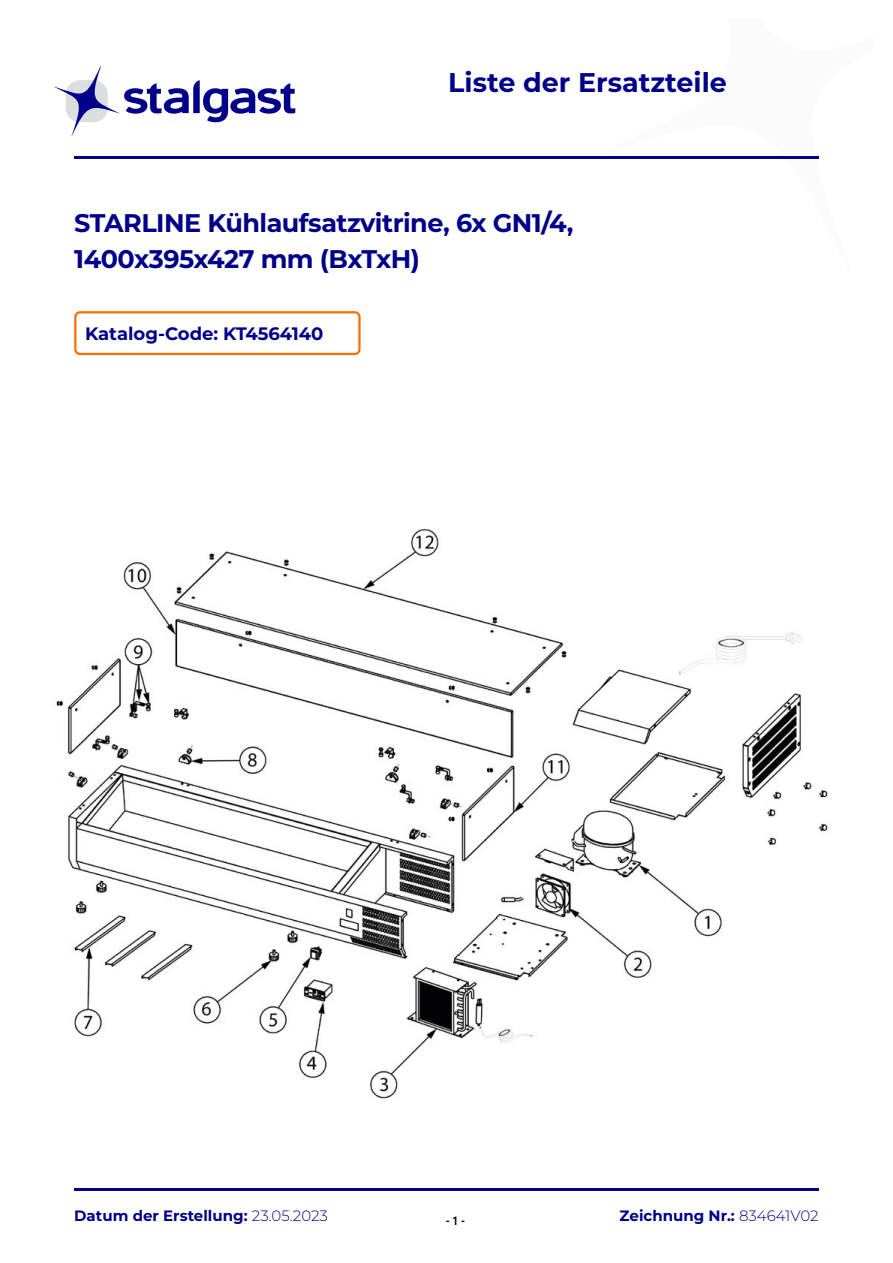
<style>
.page{position:relative;width:893px;height:1263px;background:#fff}
.page>*{position:absolute;margin:0;border:0;box-sizing:border-box;transform-origin:0 0}
.t1{font:700 27px "Montserrat";color:#00018a}
.t2{font:700 25.5px/36px "Montserrat";letter-spacing:-.02em;color:#00018a}
.t3{font:700 18px "Montserrat";color:#00018a}
.t4{font:700 15px "Montserrat";color:#00018a}
.t5{font:700 12px "Roboto";color:#000;scale:.86 1}
.s1{font-weight:300}
</style>
<div class="page">
<svg style="left:54px;top:66px;width:241px;height:70px"></svg>
<hr style="left:74px;top:156px;width:745px;height:2px;background:#00018a">
<hr style="left:74px;top:1188px;width:745px;height:3px;background:#00018a">
<div style="left:74px;top:311px;width:287px;height:44px;border:2px solid #ff6d00;border-radius:5px"></div>
<img style="left:56px;top:528px;width:772px;height:571px">
<p class="t1" style="left:448px;top:63px;width:280px">Liste der Ersatzteile</p>
<p class="t2" style="left:74px;top:203px;width:501px">STARLINE Kühlaufsatzvitrine, 6x GN1/4,<br>1400x395x427 mm (BxTxH)</p>
<p class="t3" style="left:85px;top:320px;width:240px">Katalog-Code: KT4564140</p>
<p class="t4" style="left:74px;top:1205px;width:255px">Datum der Erstellung: <span class="s1">23.05.2023</span></p>
<p class="t5" style="left:446px;top:1212px;width:24px">- 1 -</p>
<p class="t4" style="left:620px;top:1205px;width:201px">Zeichnung Nr.: <span class="s1">834641V02</span></p>
</div>
